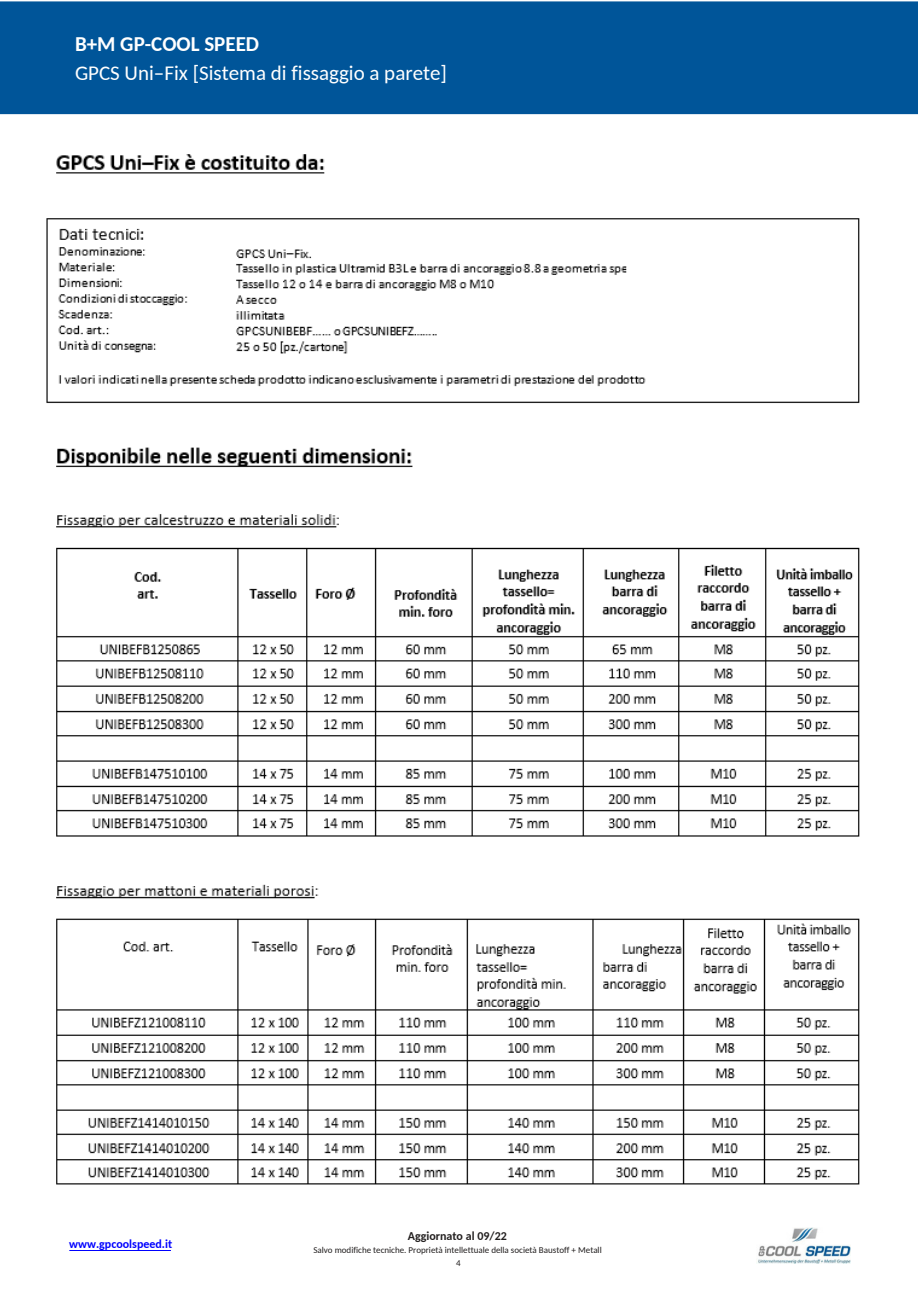
<style>
.page{position:relative;width:918px;height:1289px;background:#fff}
.page>*{position:absolute;margin:0;border:0;box-sizing:border-box;transform-origin:0 0}
.t1{font:21px "Carlito";color:#fff}
.t2{font:700 21px "Carlito";color:#fff}
.t3{font:700 12px "Carlito";color:#00f}
.t4{font:700 12px "Carlito";color:#221f1f}
.t5{font:9px/13.5px "Carlito";color:#221f1f;text-align:center}
</style>
<div class="page">
<div style="left:0;top:1px;width:918px;height:113px;background:#059"></div>
<img style="left:758px;top:1227px;width:93px;height:36px">
<hr style="left:69px;top:1249px;width:101px;height:1px;background:#00f">
<img style="left:46px;top:154px;width:814px;height:1031px">
<h1 class="t2" style="left:75px;top:36px;width:186px">B+M GP-COOL SPEED</h1>
<h1 class="t1" style="left:75px;top:64px;width:374px">GPCS Uni–Fix [Sistema di fissaggio a parete]</h1>
<h2 class="t3" style="left:69px;top:1239px;width:104px">www.gpcoolspeed.it</h2>
<h2 class="t4" style="left:408px;top:1230px;width:100px">Aggiornato al 09/22</h2>
<p class="t5" style="left:313px;top:1243px;width:290px">Salvo modifiche tecniche. Proprietà intellettuale della società Baustoff + Metall<br>4</p>
</div>
